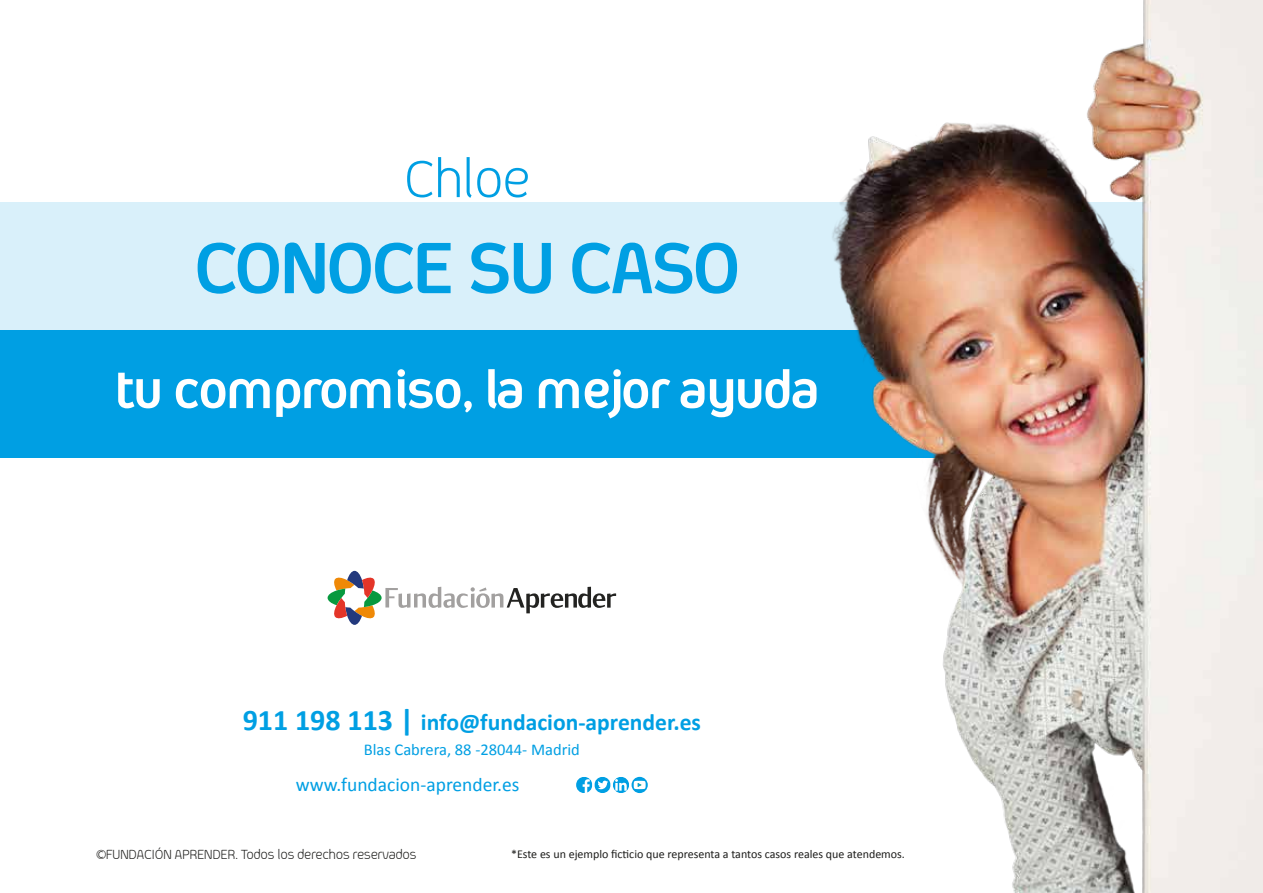
<style>
.page{position:relative;width:1263px;height:893px;background:#fff}
.page>*{position:absolute;margin:0;border:0;box-sizing:border-box;transform-origin:0 0}
.t1{font:700 82.5px "Aeroportal";letter-spacing:-.03em;color:#009fe3}
.t2{font:700 60px "Aeroportal";letter-spacing:-.03em;color:#fff}
.t3{font:60px "Aeroportal";letter-spacing:-.03em;color:#009fe3}
.t4{font:700 23.55px "Calibri";color:#009fe3}
.t5{font:19.5px "Calibri";color:#009fe3}
.t6{font:16.5px "Calibri";color:#009fe3}
.t7{font:15px "Aeroportal";letter-spacing:-.03em;color:#1d1d1b}
.t8{font:12px "Calibri";color:#1d1d1b}
.s1{font-size:30px}
</style>
<div class="page">
<div style="left:0;top:330px;width:1263px;height:127px;background:#009fe3"></div>
<div style="left:0;top:202px;width:1263px;height:128px;background:#d9f0fa"></div>
<img style="left:822px;top:0;width:441px;height:893px">
<svg style="left:328px;top:571px;width:288px;height:54px"></svg>
<svg style="left:576px;top:777px;width:72px;height:16px"></svg>
<h2 class="t3" style="left:404px;top:148px;width:129px">Chloe</h2>
<h1 class="t1" style="left:194px;top:224px;width:548px">CONOCE SU CASO</h1>
<h2 class="t2" style="left:115px;top:358px;width:707px">tu compromiso, la mejor ayuda</h2>
<h3 class="t4" style="left:243px;top:707px;width:460px"><span class="s1">911 198 113 |</span> info@fundacion-aprender.es</h3>
<h3 class="t6" style="left:364px;top:739px;width:218px">Blas Cabrera, 88 -28044- Madrid</h3>
<h3 class="t5" style="left:296px;top:772px;width:225px">www.fundacion-aprender.es</h3>
<p class="t7" style="left:96px;top:847px;width:322px">©FUNDACIÓN APRENDER. Todos los derechos reservados</p>
<p class="t8" style="left:511px;top:846px;width:395px">*Este es un ejemplo ficticio que representa a tantos casos reales que atendemos.</p>
</div>
